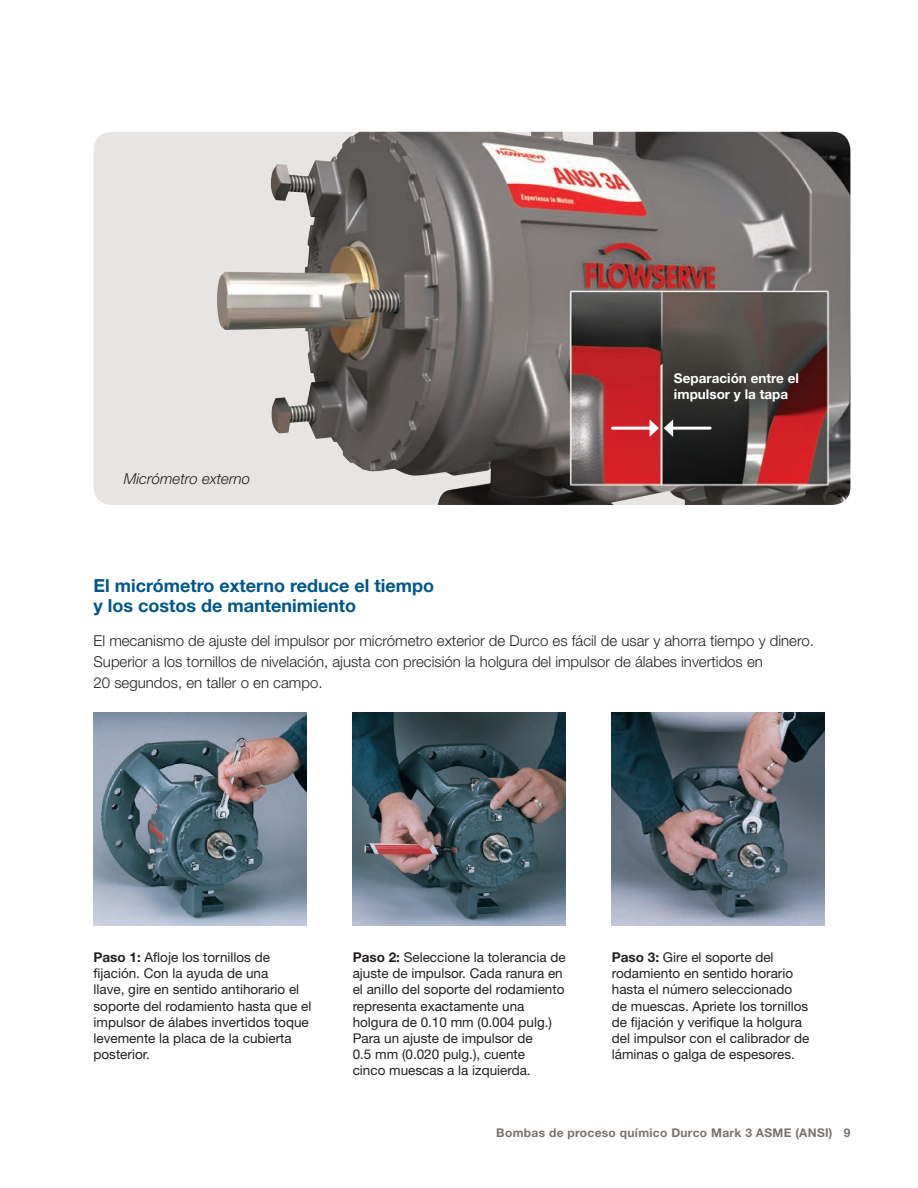
<style>
.page{position:relative;width:918px;height:1188px;background:#fff}
.page>*{position:absolute;margin:0;border:0;box-sizing:border-box;transform-origin:0 0}
.t1{font:700 18px/19.5px "Helvetica Neue LT Std";color:#00568a}
.t2{font:300 15px/21px "Helvetica Neue LT Std";color:#231f20}
.t3{font:italic 300 15px "Helvetica Neue LT Std";color:#231f20}
.t4{font:13.5px/16.2px "Helvetica Neue LT Std";color:#231f20}
.t5{font:700 13.5px/16.2px "Helvetica Neue LT Std";color:#fff}
.t6{font:700 12px "Helvetica Neue LT Std";letter-spacing:.025em;color:#79716c}
.s1{font-weight:700}
</style>
<div class="page">
<div style="left:94px;top:132px;width:756px;height:373px;background:#e7e5e3;border-radius:18px"></div>
<img style="left:217px;top:132px;width:633px;height:373px">
<hr style="left:613px;top:427px;width:39px;height:3px;background:#fff">
<hr style="left:670px;top:427px;width:40px;height:3px;background:#fff">
<svg style="left:650px;top:419px;width:23px;height:18px"></svg>
<img style="left:93px;top:713px;width:214px;height:213px">
<img style="left:353px;top:713px;width:213px;height:213px">
<img style="left:612px;top:713px;width:213px;height:213px">
<p class="t3" style="left:124px;top:469px;width:128px">Micrómetro externo</p>
<p class="t5" style="left:674px;top:370px;width:126px">Separación entre el impulsor y la tapa</p>
<h1 class="t1" style="left:94px;top:576px;width:342px">El micrómetro externo reduce el tiempo y los costos de mantenimiento</h1>
<p class="t2" style="left:94px;top:630px;width:722px">El mecanismo de ajuste del impulsor por micrómetro exterior de Durco es fácil de usar y ahorra tiempo y dinero.<br>Superior a los tornillos de nivelación, ajusta con precisión la holgura del impulsor de álabes invertidos en<br>20 segundos, en taller o en campo.</p>
<p class="t4" style="left:94px;top:949px;width:219px"><span class="s1">Paso 1:</span> Afloje los tornillos de fijación. Con la ayuda de una<br>llave, gire en sentido antihorario el soporte del rodamiento hasta que el impulsor de álabes invertidos toque levemente la placa de la cubierta posterior.</p>
<p class="t4" style="left:353px;top:949px;width:215px"><span class="s1">Paso 2:</span> Seleccione la tolerancia de ajuste de impulsor. Cada ranura en el anillo del soporte del rodamiento representa exactamente una holgura de 0.10 mm (0.004 pulg.)<br>Para un ajuste de impulsor de<br>0.5 mm (0.020 pulg.), cuente<br>cinco muescas a la izquierda.</p>
<p class="t4" style="left:612px;top:949px;width:199px"><span class="s1">Paso 3:</span> Gire el soporte del rodamiento en sentido horario hasta el número seleccionado de muescas. Apriete los tornillos de fijación y verifique la holgura del impulsor con el calibrador de láminas o galga de espesores.</p>
<p class="t6" style="left:496px;top:1125px;width:356px">Bombas de proceso químico Durco Mark 3 ASME (ANSI) 9</p>
</div>
